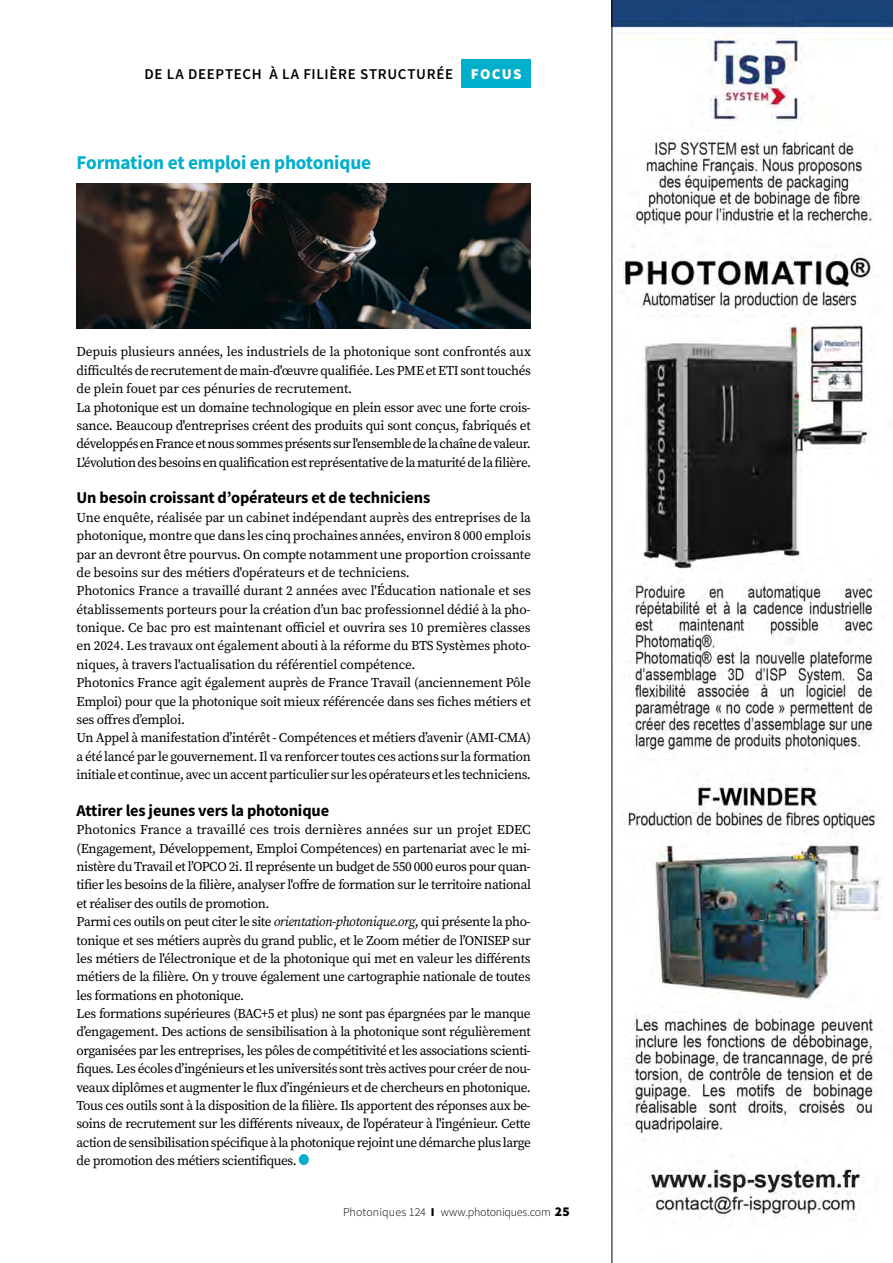
<style>
.page{position:relative;width:893px;height:1263px;background:#fff}
.page>*{position:absolute;margin:0;border:0;box-sizing:border-box;transform-origin:0 0}
.t1{font:700 19.5px "Source Sans Pro";letter-spacing:-.01em;color:#00afcb}
.t2{font:700 16.5px "Source Sans Pro";letter-spacing:-.01em;color:#000}
.t3{font:600 15px "Source Sans Pro";color:#000}
.t4{font:900 15px "Source Sans Pro";letter-spacing:.08em;color:#fff}
.t5{font:13.5px/18.3px "Source Serif Pro";letter-spacing:-.025em;color:#000}
.t6{font:300 12px "Source Sans Pro";color:#000}
.s1{font-style:italic}
.s2{font-weight:900}
.s3{font-weight:900;font-size:13.5px}
</style>
<div class="page">
<div style="left:462px;top:60px;width:69px;height:28px;background:#00afcb"></div>
<div style="left:299px;top:1154px;width:10px;height:11px;background:#00afcb;border-radius:50%"></div>
<img style="left:76px;top:183px;width:455px;height:145px">
<svg style="left:612px;top:0;width:281px;height:1263px"></svg>
<p class="t3" style="left:144px;top:64px;width:54px">DELADEEPTECH</p>
<p class="t3" style="left:266px;top:64px;width:46px">ÀLAFILIÈRE</p>
<p class="t3" style="left:360px;top:64px;width:11px">STRUCTUR</p>
<p class="t3" style="left:436px;top:64px;width:16px">ÉE</p>
<p class="t4" style="left:471px;top:64px;width:52px">FOCUS</p>
<h1 class="t1" style="left:77px;top:149px;width:296px">Formation et emploi en photonique</h1>
<p class="t5" style="left:77px;top:343px;width:456px">Depuis plusieurs années, les industriels de la photonique sont confrontés aux difficultés de recrutement de main-d'œuvre qualifiée. Les PME et ETI sont touchés de plein fouet par ces pénuries de recrutement.<br>La photonique est un domaine technologique en plein essor avec une forte crois&shy;sance. Beaucoup d'entreprises créent des produits qui sont conçus, fabriqués et développés en France et nous sommes présents sur l'ensemble de la chaîne de valeur.<br>L'évolution des besoins en qualification est représentative de la maturité de la filière.</p>
<p class="t2" style="left:77px;top:487px;width:355px">Un besoin croissant d’opérateurs et de techniciens</p>
<p class="t5" style="left:77px;top:508px;width:456px">Une enquête, réalisée par un cabinet indépendant auprès des entreprises de la photonique, montre que dans les cinq prochaines années, environ 8 000 emplois par an devront être pourvus. On compte notamment une proportion croissante de besoins sur des métiers d'opérateurs et de techniciens.<br>Photonics France a travaillé durant 2 années avec l'Éducation nationale et ses établissements porteurs pour la création d’un bac professionnel dédié à la pho&shy;tonique. Ce bac pro est maintenant officiel et ouvrira ses 10 premières classes en 2024. Les travaux ont également abouti à la réforme du BTS Systèmes photo&shy;niques, à travers l'actualisation du référentiel compétence.<br>Photonics France agit également auprès de France Travail (anciennement Pôle Emploi) pour que la photonique soit mieux référencée dans ses fiches métiers et ses offres d’emploi.<br>Un Appel à manifestation d’intérêt - Compétences et métiers d’avenir (AMI-CMA) a été lancé par le gouvernement. Il va renforcer toutes ces actions sur la formation initiale et continue, avec un accent particulier sur les opérateurs et les techniciens.</p>
<p class="t2" style="left:77px;top:799px;width:254px">Attirer les jeunes vers la photonique</p>
<p class="t5" style="left:77px;top:821px;width:456px">Photonics France a travaillé ces trois dernières années sur un projet EDEC (Engagement, Développement, Emploi Compétences) en partenariat avec le mi&shy;nistère du Travail et l’OPCO 2i. Il représente un budget de 550 000 euros pour quan&shy;tifier les besoins de la filière, analyser l'offre de formation sur le territoire national et réaliser des outils de promotion.<br>Parmi ces outils on peut citer le site <span class="s1">orientation-photonique.org</span>, qui présente la pho&shy;tonique et ses métiers auprès du grand public, et le Zoom métier de l’ONISEP sur les métiers de l'électronique et de la photonique qui met en valeur les différents métiers de la filière. On y trouve également une cartographie nationale de toutes les formations en photonique.<br>Les formations supérieures (BAC+5 et plus) ne sont pas épargnées par le manque d’engagement. Des actions de sensibilisation à la photonique sont régulièrement organisées par les entreprises, les pôles de compétitivité et les associations scienti&shy;fiques. Les écoles d’ingénieurs et les universités sont très actives pour créer de nou&shy;veaux diplômes et augmenter le flux d’ingénieurs et de chercheurs en photonique.<br>Tous ces outils sont à la disposition de la filière. Ils apportent des réponses aux be&shy;soins de recrutement sur les différents niveaux, de l'opérateur à l'ingénieur. Cette action de sensibilisation spécifique à la photonique rejoint une démarche plus large de promotion des métiers scientifiques.</p>
<p class="t6" style="left:343px;top:1205px;width:228px">Photoniques 124 <span class="s2">I</span> www.photoniques.com <span class="s3">25</span></p>
</div>
